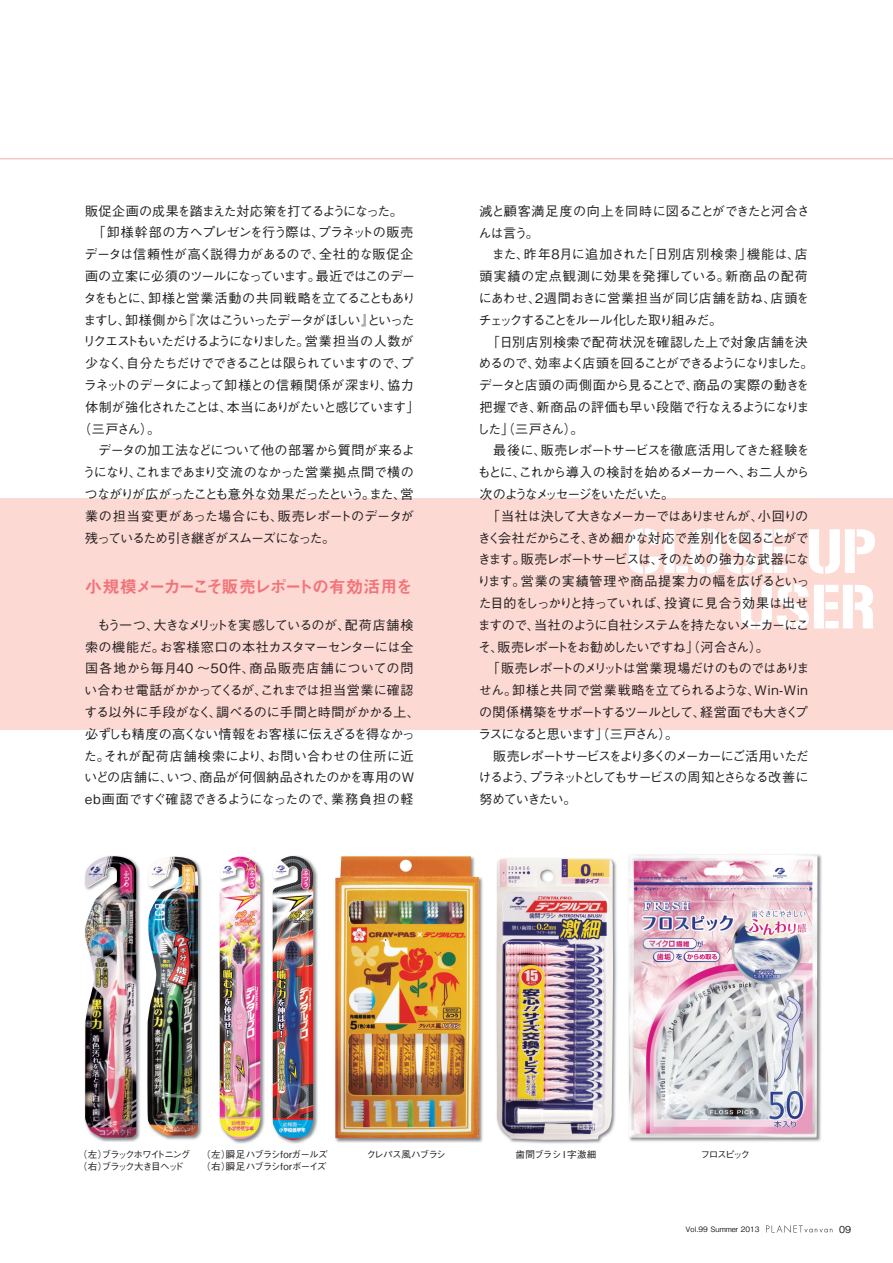
<style>
.page{position:relative;width:893px;height:1263px;background:#fff}
.page>*{position:absolute;margin:0;border:0;box-sizing:border-box;transform-origin:0 0}
.t1{font:16.95px "Midashi Go Pro MB31";letter-spacing:-.085em;color:#f2747a}
.t2{font:500 13.05px/21.8px "Gothic BBB Pro";letter-spacing:-.065em;color:#231f20}
.t3{font:500 13.05px/21.8px "Gothic BBB Pro";letter-spacing:-.02em;color:#231f20}
.t4{font:500 13.05px "Gothic BBB Pro";letter-spacing:-.095em;color:#231f20}
.t5{font:500 13.05px "Gothic BBB Pro";letter-spacing:-.09em;color:#231f20}
.t6{font:500 13.05px "Gothic BBB Pro";letter-spacing:-.12em;color:#231f20}
.t7{font:500 13.05px "Gothic BBB Pro";letter-spacing:-.025em;color:#231f20}
.t8{font:500 13.05px "Gothic BBB Pro";letter-spacing:-.01em;color:#231f20}
.t9{font:500 9.6px/12.8px "Gothic BBB Pro";letter-spacing:-.06em;color:#231f20}
.t10{font:500 9.6px/12.8px "Gothic BBB Pro";letter-spacing:-.13em;color:#231f20}
.t11{font:500 9.6px "Gothic BBB Pro";letter-spacing:-.09em;color:#231f20}
.t12{font:500 9.6px "Gothic BBB Pro";letter-spacing:.04em;color:#231f20}
.t13{font:500 7.5px "Gothic BBB Pro";color:#231f20}
</style>
<div class="page">
<div style="left:0;top:499px;width:893px;height:231px;background:#fcd9d3"></div>
<svg style="left:741px;top:584px;width:133px;height:45px"></svg>
<svg style="left:629px;top:528px;width:246px;height:46px"></svg>
<hr style="left:0;top:0;width:1px;height:1263px;background:#fcd9d3">
<hr style="left:0;top:158px;width:893px;height:1px;background:#f8a9a3">
<img style="left:335px;top:877px;width:148px;height:266px">
<img style="left:335px;top:856px;width:144px;height:282px">
<img style="left:84px;top:855px;width:56px;height:287px">
<img style="left:85px;top:856px;width:52px;height:282px">
<img style="left:159px;top:856px;width:43px;height:284px">
<img style="left:147px;top:857px;width:52px;height:278px">
<img style="left:496px;top:858px;width:121px;height:286px">
<img style="left:497px;top:859px;width:116px;height:281px">
<img style="left:629px;top:854px;width:193px;height:288px">
<img style="left:628px;top:855px;width:189px;height:282px">
<img style="left:283px;top:855px;width:35px;height:289px">
<img style="left:272px;top:856px;width:41px;height:284px">
<img style="left:219px;top:856px;width:46px;height:288px">
<img style="left:220px;top:857px;width:40px;height:282px">
<svg style="left:766px;top:1225px;width:66px;height:8px"></svg>
<p class="t2" style="left:85px;top:198px;width:319px">販促企画の成果を踏まえた対応策を打てるようになった。</p>
<p class="t2" style="left:85px;top:220px;width:330px">　「卸様幹部の方へプレゼンを行う際は、プラネットの販売</p>
<p class="t3" style="left:84px;top:242px;width:330px">データは信頼性が高く説得力があるので、全社的な販促企</p>
<p class="t2" style="left:85px;top:264px;width:332px">画の立案に必須のツールになっています。最近ではこのデー</p>
<p class="t2" style="left:84px;top:285px;width:333px">タをもとに、卸様と営業活動の共同戦略を立てることもあり</p>
<p class="t6" style="left:83px;top:309px;width:333px">ますし、卸様側から『次はこういったデータがほしい』といった</p>
<p class="t5" style="left:83px;top:331px;width:332px">リクエストもいただけるようになりました。営業担当の人数が</p>
<p class="t2" style="left:85px;top:351px;width:330px">少なく、自分たちだけでできることは限られていますので、プ</p>
<p class="t2" style="left:84px;top:373px;width:332px">ラネットのデータによって卸様との信頼関係が深まり、協力</p>
<p class="t4" style="left:85px;top:396px;width:336px">体制が強化されたことは、本当にありがたいと感じています」</p>
<p class="t2" style="left:78px;top:416px;width:83px">（三戸さん）。</p>
<p class="t7" style="left:85px;top:440px;width:331px">　データの加工法などについて他の部署から質問が来るよ</p>
<p class="t2" style="left:83px;top:460px;width:333px">うになり、これまであまり交流のなかった営業拠点間で横の</p>
<p class="t4" style="left:85px;top:484px;width:330px">つながりが広がったことも意外な効果だったという。また、営</p>
<p class="t8" style="left:85px;top:505px;width:330px">業の担当変更があった場合にも、販売レポートのデータが</p>
<p class="t5" style="left:85px;top:527px;width:252px">残っているため引き継ぎがスムーズになった。</p>
<p class="t1" style="left:85px;top:573px;width:329px">小規模メーカーこそ販売レポートの有効活用を</p>
<p class="t3" style="left:82px;top:612px;width:339px">　もう一つ、大きなメリットを実感しているのが、配荷店舗検索の機能だ。お客様窓口の本社カスタマーセンターには全国各地から毎月40 ～50件、商品販売店舗についての問い合わせ電話がかかってくるが、これまでは担当営業に確認する以外に手段がなく、調べるのに手間と時間がかかる上、必ずしも精度の高くない情報をお客様に伝えざるを得なかった。それが配荷店舗検索により、お問い合わせの住所に近いどの店舗に、いつ、商品が何個納品されたのかを専用のＷｅｂ画面ですぐ確認できるようになったので、業務負担の軽</p>
<p class="t2" style="left:477px;top:198px;width:338px">減と顧客満足度の向上を同時に図ることができたと河合さんは言う。<br>　また、昨年8月に追加された「日別店別検索」機能は、店頭実績の定点観測に効果を発揮している。新商品の配荷にあわせ、2週間おきに営業担当が同じ店舗を訪ね、店頭をチェックすることをルール化した取り組みだ。<br>　「日別店別検索で配荷状況を確認した上で対象店舗を決めるので、効率よく店頭を回ることができるようになりました。データと店頭の両側面から見ることで、商品の実際の動きを把握でき、新商品の評価も早い段階で行なえるようになりました」（三戸さん）。<br>　最後に、販売レポートサービスを徹底活用してきた経験をもとに、これから導入の検討を始めるメーカーへ、お二人から次のようなメッセージをいただいた。<br>　「当社は決して大きなメーカーではありませんが、小回りのきく会社だからこそ、きめ細かな対応で差別化を図ることができます。販売レポートサービスは、そのための強力な武器になります。営業の実績管理や商品提案力の幅を広げるといった目的をしっかりと持っていれば、投資に見合う効果は出せますので、当社のように自社システムを持たないメーカーにこそ、販売レポートをお勧めしたいですね」（河合さん）。<br>　「販売レポートのメリットは営業現場だけのものではありません。卸様と共同で営業戦略を立てられるような、Win-Winの関係構築をサポートするツールとして、経営面でも大きくプラスになると思います」（三戸さん）。<br>　販売レポートサービスをより多くのメーカーにご活用いただけるよう、プラネットとしてもサービスの周知とさらなる改善に努めていきたい。</p>
<p class="t10" style="left:78px;top:1146px;width:114px">（左）ブラックホワイトニング（右）ブラック大き目ヘッド</p>
<p class="t9" style="left:201px;top:1146px;width:128px">（左）瞬足ハブラシforガールズ（右）瞬足ハブラシforボーイズ</p>
<p class="t11" style="left:366px;top:1146px;width:81px">クレパス風ハブラシ</p>
<p class="t12" style="left:515px;top:1146px;width:83px">歯間ブラシI字激細</p>
<p class="t11" style="left:700px;top:1146px;width:51px">フロスピック</p>
<p class="t13" style="left:685px;top:1223px;width:76px">Vol.99 Summer 2013</p>
<p class="t11" style="left:839px;top:1221px;width:14px">09</p>
</div>
